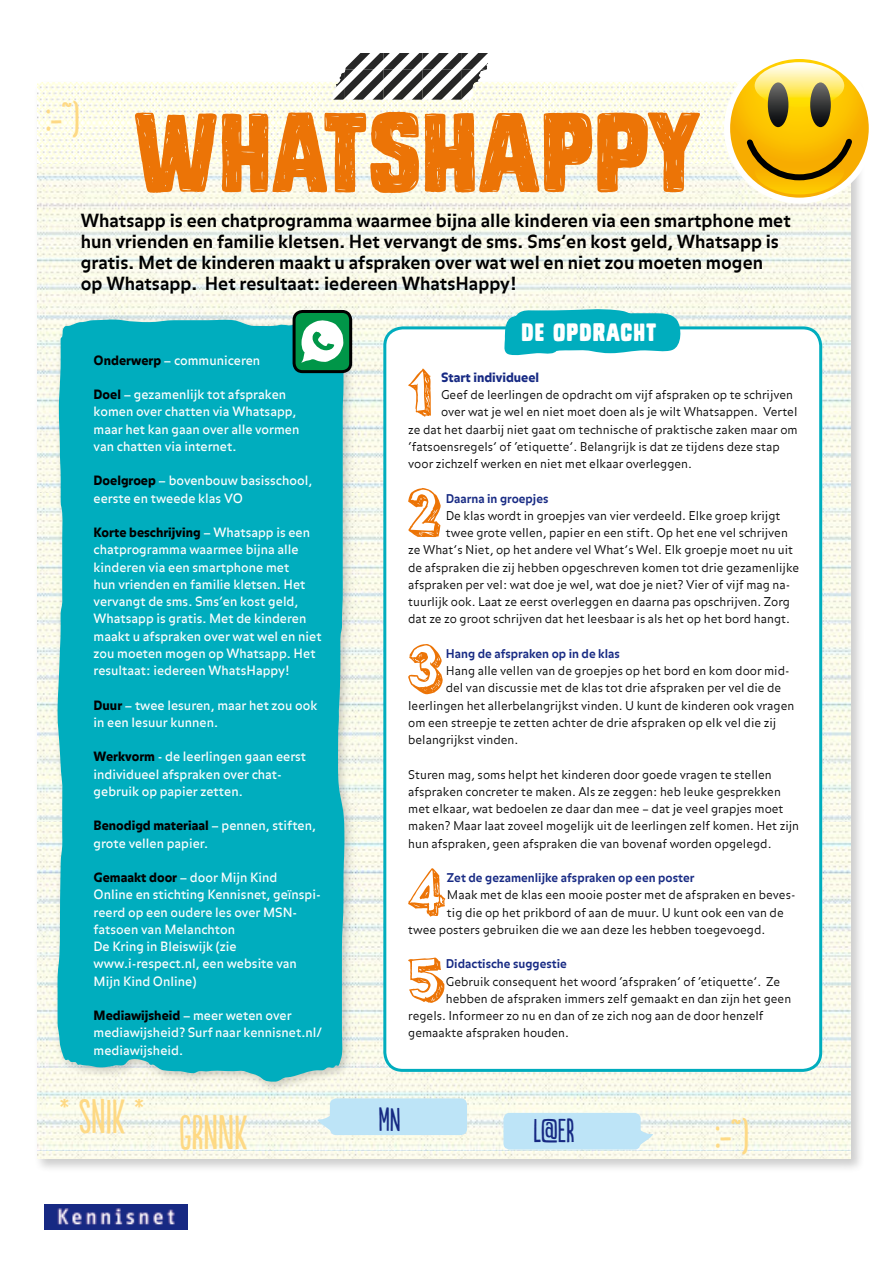
<style>
.page{position:relative;width:893px;height:1263px;background:#fff}
.page>*{position:absolute;margin:0;border:0;box-sizing:border-box;transform-origin:0 0}
.t1{font:108px "Monstro";color:#ec7406}
.t2{font:64.2px "Pointy";color:#ec7406}
.t3{font:61.05px "Pointy";color:#ec7406}
.t4{font:45px "Populaire";letter-spacing:-.01em;color:#fed984}
.t5{font:31.35px "Populaire";color:#162983}
.t6{font:24px "Monstro Solid";letter-spacing:.04em;color:#fff}
.t7{font:700 18px/21px "Balance OT";color:#000}
.t8{font:12.75px/17.2px "Balance OT";color:#fff}
.t9{font:900 12.75px "Balance OT";color:#162983}
.t10{font:300 12px/17.2px "Balance OT";color:#000}
.t11{font:700 12px "Balance OT";color:#162983}
.s1{font-weight:900;color:#000}
</style>
<div class="page">
<div style="left:35px;top:81px;width:831px;height:1092px;background:#000;opacity:.2"></div>
<img style="left:37px;top:82px;width:814px;height:1076px">
<div style="left:53px;top:315px;width:303px;height:778px;background:#000;opacity:.2"></div>
<div style="left:57px;top:319px;width:288px;height:763px;background:#00adbe"></div>
<img style="left:45px;top:1204px;width:143px;height:26px">
<div style="left:385px;top:328px;width:436px;height:742px;background:#fff;border-radius:18px"></div>
<div style="left:383px;top:326px;width:439px;height:746px;border:3px solid #00adbe;border-radius:18px"></div>
<svg style="left:503px;top:307px;width:179px;height:49px"></svg>
<div style="left:518px;top:317px;width:141px;height:30px;background:#00adbe"></div>
<div style="left:724px;top:53px;width:151px;height:151px;background:#fff;border-radius:50%"></div>
<svg style="left:730px;top:59px;width:139px;height:139px;background:#fabb05"></svg>
<svg style="left:755px;top:62px;width:89px;height:65px;background:#ccb753"></svg>
<svg style="left:742px;top:134px;width:115px;height:60px;background:#dca71a"></svg>
<svg style="left:331px;top:53px;width:161px;height:47px"></svg>
<div style="left:294px;top:311px;width:57px;height:61px;background:#009648;border-radius:9px"></div>
<div style="left:293px;top:310px;width:59px;height:63px;border:3px solid #000;border-radius:9px"></div>
<svg style="left:301px;top:320px;width:43px;height:43px"></svg>
<div style="left:330px;top:1098px;width:137px;height:37px;background:#bde4f7;border-radius:6px"></div>
<svg style="left:312px;top:1113px;width:19px;height:19px"></svg>
<div style="left:503px;top:1113px;width:138px;height:36px;background:#bde4f7;border-radius:6px"></div>
<svg style="left:640px;top:1127px;width:18px;height:19px"></svg>
<h3 class="t4" style="left:45px;top:95px;width:37px">:-~)</h3>
<h1 class="t1" style="left:133px;top:94px;width:569px">WHATSHAPPY</h1>
<p class="t7" style="left:81px;top:210px;width:711px">Whatsapp is een chatprogramma waarmee bijna alle kinderen via een smartphone met hun vrienden en familie kletsen. Het vervangt de sms. Sms’en kost geld, Whatsapp is gratis. Met de kinderen maakt u afspraken over wat wel en niet zou moeten mogen<br>op Whatsapp. Het resultaat: iedereen WhatsHappy!</p>
<p class="t8" style="left:94px;top:352px;width:168px"><span class="s1">Onderwerp</span> – communiceren</p>
<p class="t8" style="left:94px;top:386px;width:207px"><span class="s1">Doel</span> – gezamenlijk tot afspraken komen over chatten via Whatsapp, maar het kan gaan over alle vormen van chatten via internet.</p>
<p class="t8" style="left:94px;top:473px;width:220px"><span class="s1">Doelgroep</span> – bovenbouw basisschool, eerste en tweede klas VO</p>
<p class="t8" style="left:94px;top:525px;width:229px"><span class="s1">Korte beschrijving</span> – Whatsapp is een chatprogramma waarmee bijna alle kinderen via een smartphone met<br>hun vrienden en familie kletsen. Het vervangt de sms. Sms’en kost geld, Whatsapp is gratis. Met de kinderen maakt u afspraken over wat wel en niet zou moeten mogen op Whatsapp. Het resultaat: iedereen WhatsHappy!</p>
<p class="t8" style="left:94px;top:697px;width:225px"><span class="s1">Duur</span> – twee lesuren, maar het zou ook in een lesuur kunnen.</p>
<p class="t8" style="left:94px;top:749px;width:214px"><span class="s1">Werkvorm</span> - de leerlingen gaan eerst individueel afspraken over chat&shy;gebruik op papier zetten.</p>
<p class="t8" style="left:94px;top:818px;width:224px"><span class="s1">Benodigd materiaal</span> – pennen, stiften, grote vellen papier.</p>
<p class="t8" style="left:94px;top:870px;width:229px"><span class="s1">Gemaakt door</span> – door Mijn Kind<br>Online en stichting Kennisnet, geïnspi&shy;reerd op een oudere les over MSN&shy;fatsoen van Melanchton<br>De Kring in Bleiswijk (zie www.i-respect.nl, een website van<br>Mijn Kind Online)</p>
<p class="t8" style="left:94px;top:1008px;width:230px"><span class="s1">Mediawijsheid</span> – meer weten over mediawijsheid? Surf naar kennisnet.nl/ mediawijsheid.</p>
<h3 class="t4" style="left:60px;top:1092px;width:86px">* SNIK *</h3>
<h3 class="t4" style="left:179px;top:1108px;width:70px">GRNNK</h3>
<h3 class="t6" style="left:522px;top:319px;width:136px">DE OPDRACHT</h3>
<h3 class="t3" style="left:405px;top:360px;width:35px">1</h3>
<p class="t9" style="left:441px;top:369px;width:100px">Start individueel</p>
<p class="t10" style="left:441px;top:387px;width:354px">Geef de leerlingen de opdracht om vijf afspraken op te schrijven</p>
<p class="t10" style="left:441px;top:404px;width:358px">over wat je wel en niet moet doen als je wilt Whatsappen. Vertel</p>
<p class="t10" style="left:408px;top:421px;width:391px">ze dat het daarbij niet gaat om technische of praktische zaken maar om</p>
<p class="t10" style="left:408px;top:438px;width:373px">‘fatsoensregels’ of ‘etiquette’. Belangrijk is dat ze tijdens deze stap</p>
<p class="t10" style="left:408px;top:456px;width:285px">voor zichzelf werken en niet met elkaar overleggen.</p>
<h2 class="t2" style="left:408px;top:478px;width:37px">2</h2>
<p class="t11" style="left:446px;top:491px;width:104px">Daarna in groepjes</p>
<p class="t10" style="left:446px;top:507px;width:336px">De klas wordt in groepjes van vier verdeeld. Elke groep krijgt</p>
<p class="t10" style="left:446px;top:525px;width:344px">twee grote vellen, papier en een stift. Op het ene vel schrijven</p>
<p class="t10" style="left:408px;top:542px;width:387px">ze What’s Niet, op het andere vel What’s Wel. Elk groepje moet nu uit</p>
<p class="t10" style="left:408px;top:559px;width:393px">de afspraken die zij hebben opgeschreven komen tot drie gezamenlijke</p>
<p class="t10" style="left:408px;top:576px;width:383px">afspraken per vel: wat doe je wel, wat doe je niet? Vier of vijf mag na-</p>
<p class="t10" style="left:408px;top:594px;width:383px">tuurlijk ook. Laat ze eerst overleggen en daarna pas opschrijven. Zorg</p>
<p class="t10" style="left:408px;top:611px;width:383px">dat ze zo groot schrijven dat het leesbaar is als het op het bord hangt.</p>
<h2 class="t2" style="left:408px;top:633px;width:37px">3</h2>
<p class="t11" style="left:446px;top:646px;width:176px">Hang de afspraken op in de klas</p>
<p class="t10" style="left:446px;top:663px;width:345px">Hang alle vellen van de groepjes op het bord en kom door mid-</p>
<p class="t10" style="left:446px;top:680px;width:337px">del van discussie met de klas tot drie afspraken per vel die de</p>
<p class="t10" style="left:408px;top:697px;width:388px">leerlingen het allerbelangrijkst vinden. U kunt de kinderen ook vragen</p>
<p class="t10" style="left:408px;top:714px;width:370px">om een streepje te zetten achter de drie afspraken op elk vel die zij</p>
<p class="t10" style="left:408px;top:732px;width:112px">belangrijkst vinden.</p>
<p class="t10" style="left:408px;top:766px;width:392px">Sturen mag, soms helpt het kinderen door goede vragen te stellen afspraken concreter te maken. Als ze zeggen: heb leuke gesprekken met elkaar, wat bedoelen ze daar dan mee – dat je veel grapjes moet maken? Maar laat zoveel mogelijk uit de leerlingen zelf komen. Het zijn hun afspraken, geen afspraken die van bovenaf worden opgelegd.</p>
<h2 class="t2" style="left:409px;top:857px;width:37px">4</h2>
<p class="t11" style="left:447px;top:870px;width:249px">Zet de gezamenlijke afspraken op een poster</p>
<p class="t10" style="left:447px;top:887px;width:350px">Maak met de klas een mooie poster met de afspraken en beves-</p>
<p class="t10" style="left:447px;top:904px;width:338px">tig die op het prikbord of aan de muur. U kunt ook een van de</p>
<p class="t10" style="left:408px;top:921px;width:359px">twee posters gebruiken die we aan deze les hebben toegevoegd.</p>
<h2 class="t2" style="left:408px;top:944px;width:37px">5</h2>
<p class="t11" style="left:446px;top:957px;width:123px">Didactische suggestie</p>
<p class="t10" style="left:446px;top:973px;width:336px">Gebruik consequent het woord ‘afspraken’ of ‘etiquette’. Ze</p>
<p class="t10" style="left:446px;top:990px;width:347px">hebben de afspraken immers zelf gemaakt en dan zijn het geen</p>
<p class="t10" style="left:408px;top:1008px;width:357px">regels. Informeer zo nu en dan of ze zich nog aan de door henzelf</p>
<p class="t10" style="left:408px;top:1025px;width:162px">gemaakte afspraken houden.</p>
<h3 class="t5" style="left:379px;top:1103px;width:24px">MN</h3>
<h3 class="t5" style="left:533px;top:1113px;width:43px">L@ER</h3>
<h3 class="t4" style="left:714px;top:1112px;width:37px">:-~)</h3>
</div>
